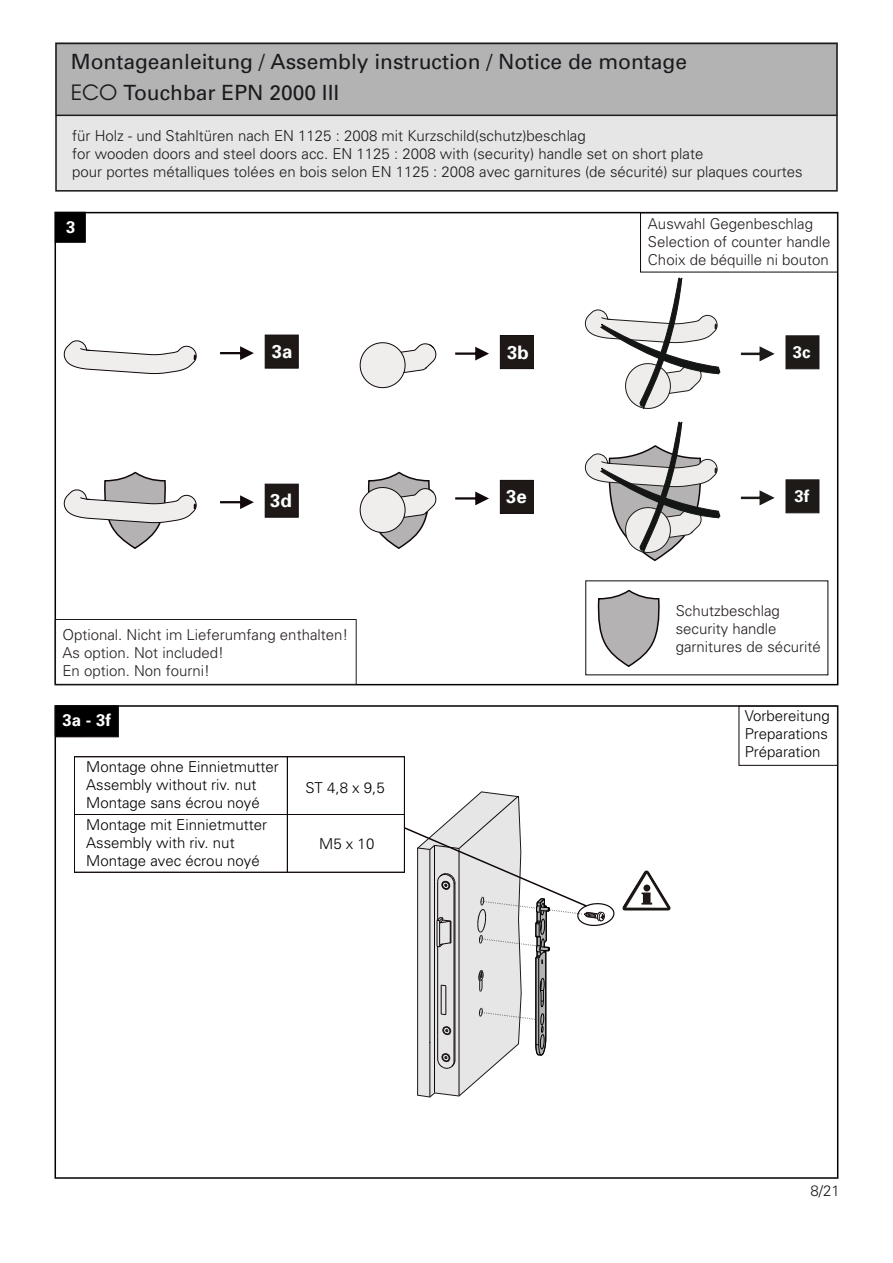
<style>
.page{position:relative;width:893px;height:1263px;background:#fff}
.page>*{position:absolute;margin:0;border:0;box-sizing:border-box;transform-origin:0 0}
.t1{font:21px/31.5px "Univers";color:#1b1b1f}
.t2{font:700 18.6px "Univers";color:#fff}
.t3{font:700 16.8px "Univers";color:#fff}
.t4{font:300 15px/18px "Univers";color:#1b1b1f}
.t5{font:300 15px/18px "Univers";color:#231e1d}
.t6{font:300 15px/18px "Univers";color:#000}
.s1{font-family:"Avant Garde"}
</style>
<div class="page">
<svg style="left:585px;top:421px;width:135px;height:141px"></svg>
<div style="left:786px;top:479px;width:33px;height:34px;background:#1d1a17;border:1px solid #1d1a17"></div>
<svg style="left:741px;top:490px;width:34px;height:15px"></svg>
<div style="left:55px;top:116px;width:783px;height:76px;background:#e6e6e6"></div>
<div style="left:55px;top:43px;width:783px;height:73px;background:#b3b3b3"></div>
<div style="left:55px;top:212px;width:31px;height:31px;background:#000;border:1px solid #000"></div>
<div style="left:55px;top:619px;width:302px;height:66px;border:1px solid #1d1a17"></div>
<svg style="left:359px;top:471px;width:78px;height:78px"></svg>
<svg style="left:63px;top:471px;width:134px;height:78px"></svg>
<svg style="left:597px;top:589px;width:63px;height:78px"></svg>
<svg style="left:63px;top:340px;width:134px;height:34px"></svg>
<div style="left:265px;top:335px;width:34px;height:33px;background:#1e1916;border:1px solid #10070b"></div>
<svg style="left:220px;top:346px;width:34px;height:14px"></svg>
<div style="left:265px;top:484px;width:34px;height:33px;background:#1e1916;border:1px solid #10070b"></div>
<svg style="left:220px;top:495px;width:34px;height:14px"></svg>
<div style="left:500px;top:335px;width:34px;height:34px;background:#1e1916"></div>
<svg style="left:455px;top:347px;width:34px;height:13px"></svg>
<svg style="left:359px;top:342px;width:78px;height:46px"></svg>
<div style="left:500px;top:480px;width:34px;height:34px;background:#1e1916"></div>
<svg style="left:455px;top:491px;width:34px;height:14px"></svg>
<div style="left:55px;top:705px;width:64px;height:32px;background:#000;border:1px solid #10070b"></div>
<div style="left:739px;top:706px;width:99px;height:60px;background:#fff;border:1px solid #10070b"></div>
<div style="left:287px;top:756px;width:118px;height:59px;border:1px solid #10070b"></div>
<div style="left:74px;top:756px;width:214px;height:59px;border:1px solid #10070b"></div>
<div style="left:287px;top:814px;width:118px;height:59px;border:1px solid #10070b"></div>
<div style="left:74px;top:814px;width:214px;height:59px;border:1px solid #10070b"></div>
<svg style="left:623px;top:871px;width:47px;height:39px"></svg>
<div style="left:643px;top:884px;width:7px;height:7px;background:#1e1916;border-radius:50%"></div>
<svg style="left:402px;top:791px;width:213px;height:306px"></svg>
<svg style="left:585px;top:277px;width:135px;height:132px"></svg>
<div style="left:786px;top:335px;width:33px;height:34px;background:#1d1a17;border:1px solid #1d1a17"></div>
<svg style="left:741px;top:346px;width:34px;height:15px"></svg>
<h1 class="t1" style="left:71px;top:47px;width:618px">Montageanleitung / Assembly instruction / Notice de montage<br><span class="s1">ECO</span> Touchbar EPN 2000 III</h1>
<p class="t4" style="left:72px;top:128px;width:732px">für Holz - und Stahltüren nach EN 1125 : 2008 mit Kurzschild(schutz)beschlag<br>for wooden doors and steel doors acc. EN 1125 : 2008 with (security) handle set on short plate<br>pour portes métalliques tolées en bois selon EN 1125 : 2008 avec garnitures (de sécurité) sur plaques courtes</p>
<p class="t3" style="left:66px;top:220px;width:11px">3</p>
<p class="t5" style="left:648px;top:215px;width:184px">Auswahl Gegenbeschlag<br>Selection of counter handle<br>Choix de béquille ni bouton</p>
<p class="t2" style="left:272px;top:343px;width:22px">3a</p>
<p class="t2" style="left:507px;top:344px;width:23px">3b</p>
<p class="t3" style="left:793px;top:344px;width:19px">3c</p>
<p class="t2" style="left:270px;top:492px;width:23px">3d</p>
<p class="t2" style="left:506px;top:489px;width:22px">3e</p>
<p class="t3" style="left:794px;top:488px;width:16px">3f</p>
<p class="t5" style="left:62px;top:627px;width:287px">Optional. Nicht im Lieferumfang enthalten!<br>As option. Not included!<br>En option. Non fourni!</p>
<p class="t5" style="left:676px;top:603px;width:147px">Schutzbeschlag security handle garnitures de sécurité</p>
<p class="t3" style="left:62px;top:713px;width:50px">3a - 3f</p>
<p class="t6" style="left:745px;top:708px;width:87px;text-align:justify">Vorbereitung Preparations Préparation</p>
<p class="t6" style="left:86px;top:758px;width:194px">Montage ohne Einnietmutter<br>Assembly without riv. nut<br>Montage sans écrou noyé</p>
<p class="t6" style="left:86px;top:817px;width:182px">Montage mit Einnietmutter<br>Assembly with riv. nut<br>Montage avec écrou noyé</p>
<p class="t6" style="left:305px;top:780px;width:81px">ST 4,8 x 9,5</p>
<p class="t6" style="left:319px;top:836px;width:57px">M5 x 10</p>
<p class="t4" style="left:811px;top:1182px;width:31px">8/21</p>
</div>
